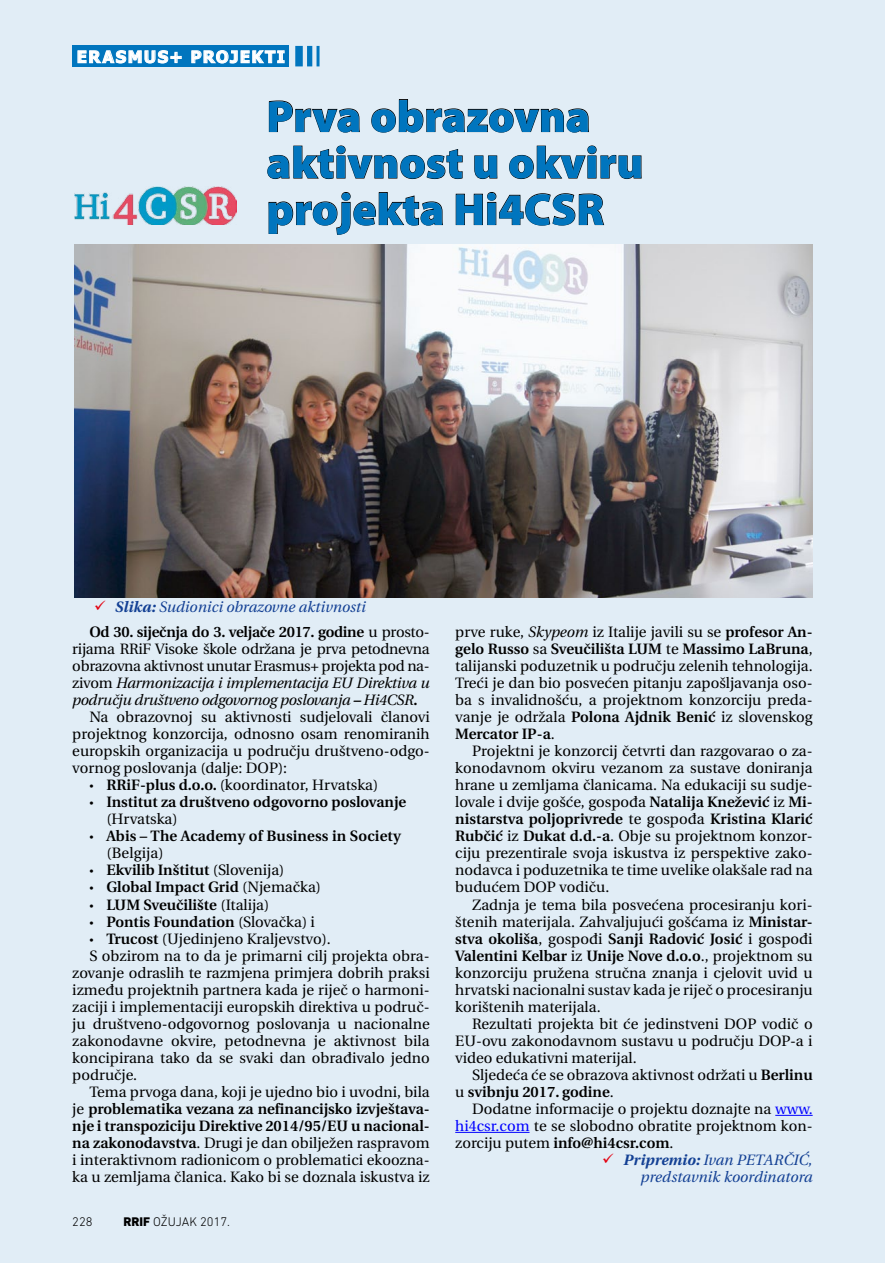
<style>
.page{position:relative;width:885px;height:1263px;background:#fff}
.page>*{position:absolute;margin:0;border:0;box-sizing:border-box;transform-origin:0 0}
.Glavni_naslov{font:900 45px/46.5px "Myriad Pro";color:#0075be}
.naziv_rubrike{font:700 16.5px "Tahoma";letter-spacing:.09em;color:#fff}
.Tekst_glavni{font:15px/17.1px "Utopia";color:#000;text-align:justify}
.uvlaka{font:15px/17.1px "Utopia";color:#000}
.t1{font:italic 15px/17px "Utopia";color:#134094;text-align:right}
.uvlaka-2{font:15px "Utopia";color:#000}
.t2{font:300 12.75px "DIN Next LT Pro";color:#000}
.s1{font-weight:700}
.s2{font-style:inherit}
.s3{font-style:italic}
.s4{font-weight:700;font-style:italic}
.s5{font-family:"Myriad Pro"}
.s6{font-weight:800}
.s7{color:#00f}
</style>
<div class="page">
<div style="left:0;top:0;width:884px;height:1263px;background:#e1edf6"></div>
<div style="left:72px;top:46px;width:217px;height:21px;background:#0075be"></div>
<svg style="left:77px;top:50px;width:105px;height:14px"></svg>
<svg style="left:191px;top:50px;width:94px;height:14px"></svg>
<div style="left:295px;top:46px;width:8px;height:20px;background:#0075be"></div>
<div style="left:307px;top:46px;width:5px;height:20px;background:#0075be"></div>
<hr style="left:316px;top:46px;width:3px;height:20px;background:#0075be">
<svg style="left:268px;top:100px;width:92px;height:33px"></svg>
<svg style="left:371px;top:99px;width:218px;height:34px"></svg>
<svg style="left:267px;top:145px;width:196px;height:34px"></svg>
<svg style="left:474px;top:155px;width:23px;height:24px"></svg>
<svg style="left:509px;top:145px;width:133px;height:34px"></svg>
<svg style="left:268px;top:192px;width:175px;height:43px"></svg>
<svg style="left:455px;top:192px;width:149px;height:34px"></svg>
<hr style="left:775px;top:1115px;width:37px;height:1px;background:#00f">
<hr style="left:455px;top:1132px;width:74px;height:1px;background:#00f">
<img style="left:75px;top:187px;width:161px;height:38px">
<img style="left:74px;top:244px;width:738px;height:353px">
<p class="naziv_rubrike" style="left:77px;top:45px;width:210px">ERASMUS+ PROJEKTI</p>
<p class="Glavni_naslov" style="left:266px;top:91px;width:378px">Prva obrazovna aktivnost u okviru projekta Hi4CSR</p>
<p class="t1" style="left:115px;top:599px;width:252px"><span class="s1">Slika:</span> Sudionici obrazovne aktivnosti</p>
<p class="Tekst_glavni" style="left:72px;top:624px;width:359px;text-indent:17px"><span class="s2">Od 30. siječnja do 3. veljače 2017. godine</span> u prosto&shy;rijama RRiF Visoke škole održana je prva petodnevna obrazovna aktivnost unutar Erasmus+ projekta pod na&shy;zivom <span class="s3">Harmonizacija i implementacija EU Direktiva u području društveno odgovornog poslovanja</span> <span class="s4">–</span> <span class="s3">Hi4CSR</span><span class="s2">.</span></p>
<p class="Tekst_glavni" style="left:72px;top:709px;width:359px;text-indent:17px">Na obrazovnoj su aktivnosti sudjelovali članovi projektnog konzorcija, odnosno osam renomiranih europskih organizacija u području društveno-odgo&shy;vornog poslovanja (dalje: DOP):</p>
<p class="uvlaka-2" style="left:89px;top:777px;width:290px"><span class="s5">•</span> <span class="s2">RRiF-plus d.o.o.</span> (koordinator, Hrvatska)</p>
<p class="uvlaka" style="left:106px;top:794px;width:301px;text-indent:-17px"><span class="s5">•</span> Institut za društveno odgovorno poslovanje <span class="s2">(Hrvatska)</span></p>
<p class="uvlaka" style="left:106px;top:828px;width:296px;text-indent:-17px"><span class="s5">•</span> Abis – The Academy of Business in Society <span class="s2">(Belgija)</span></p>
<p class="uvlaka" style="left:89px;top:862px;width:197px"><span class="s5">•</span> Ekvilib Inštitut <span class="s2">(Slovenija)</span></p>
<p class="uvlaka" style="left:89px;top:879px;width:233px"><span class="s5">•</span> Global Impact Grid <span class="s2">(Njemačka)</span></p>
<p class="uvlaka" style="left:89px;top:896px;width:181px"><span class="s5">•</span> LUM Sveučilište <span class="s2">(Italija)</span></p>
<p class="uvlaka" style="left:89px;top:913px;width:227px"><span class="s5">•</span> Pontis Foundation <span class="s2">(Slovačka) i</span></p>
<p class="uvlaka-2" style="left:89px;top:930px;width:243px"><span class="s5">•</span> <span class="s2">Trucost</span> (Ujedinjeno Kraljevstvo).</p>
<p class="Tekst_glavni" style="left:72px;top:947px;width:359px;text-indent:17px">S obzirom na to da je primarni cilj projekta obra&shy;zovanje odraslih te razmjena primjera dobrih praksi između projektnih partnera kada je riječ o harmoni&shy;zaciji i implementaciji europskih direktiva u područ&shy;ju društveno-odgovornog poslovanja u nacionalne zakonodavne okvire, petodnevna je aktivnost bila koncipirana tako da se svaki dan obrađivalo jedno područje.</p>
<p class="Tekst_glavni" style="left:72px;top:1083px;width:359px;text-indent:17px">Tema prvoga dana, koji je ujedno bio i uvodni, bila je <span class="s2">problematika vezana za nefinancijsko izvještava&shy;nje i transpoziciju Direktive 2014/95/EU u nacional&shy;na zakonodavstva</span>. Drugi je dan obilježen raspravom i interaktivnom radionicom o problematici ekoozna&shy;ka u zemljama članica. Kako bi se doznala iskustva iz</p>
<p class="t2" style="left:72px;top:1214px;width:22px">228</p>
<p class="t2" style="left:123px;top:1214px;width:108px"><span class="s6">RRIF</span> OŽUJAK 2017.</p>
<p class="Tekst_glavni" style="left:455px;top:624px;width:359px">prve ruke, <span class="s3">Skypeom</span> iz Italije javili su se <span class="s2">profesor An&shy;gelo Russo</span> sa <span class="s2">Sveučilišta LUM</span> te <span class="s2">Massimo LaBruna</span>, talijanski poduzetnik u području zelenih tehnologija.<br>Treći je dan bio posvećen pitanju zapošljavanja oso&shy;ba s invalidnošću, a projektnom konzorciju preda&shy;vanje je održala <span class="s2">Polona Ajdnik Benić</span> iz slovenskog <span class="s2">Mercator IP-a</span>.</p>
<p class="Tekst_glavni" style="left:455px;top:743px;width:359px;text-indent:17px">Projektni je konzorcij četvrti dan razgovarao o za&shy;konodavnom okviru vezanom za sustave doniranja hrane u zemljama članicama. Na edukaciji su sudje&shy;lovale i dvije gošće, gospođa <span class="s2">Natalija Knežević</span> iz <span class="s2">Mi&shy;nistarstva poljoprivrede</span> te gospođa <span class="s2">Kristina Klarić Rubčić</span> iz <span class="s2">Dukat d.d.-a</span>. Obje su projektnom konzor&shy;ciju prezentirale svoja iskustva iz perspektive zako&shy;nodavca i poduzetnika te time uvelike olakšale rad na budućem DOP vodiču.</p>
<p class="Tekst_glavni" style="left:455px;top:896px;width:359px;text-indent:17px">Zadnja je tema bila posvećena procesiranju kori&shy;štenih materijala. Zahvaljujući gošćama iz <span class="s2">Ministar&shy;stva okoliša</span>, gospođi <span class="s2">Sanji Radović Josić</span> i gospođi <span class="s2">Valentini Kelbar</span> iz <span class="s2">Unije Nove d.o.o</span>., projektnom su konzorciju pružena stručna znanja i cjelovit uvid u hrvatski nacionalni sustav kada je riječ o procesiranju korištenih materijala.</p>
<p class="Tekst_glavni" style="left:455px;top:1015px;width:359px;text-indent:17px">Rezultati projekta bit će jedinstveni DOP vodič o EU-ovu zakonodavnom sustavu u području DOP-a i video edukativni materijal.</p>
<p class="Tekst_glavni" style="left:455px;top:1066px;width:359px;text-indent:17px">Sljedeća će se obrazova aktivnost održati u <span class="s2">Berlinu </span>u <span class="s2">svibnju 2017. godine</span>.</p>
<p class="Tekst_glavni" style="left:455px;top:1100px;width:359px;text-indent:17px">Dodatne informacije o projektu doznajte na <span class="s7">www. hi4csr.com</span> te se slobodno obratite projektnom kon&shy;zorciju putem <span class="s2">info@hi4csr.com</span>.</p>
<p class="t1" style="left:623px;top:1151px;width:191px"><span class="s1">Pripremio:</span> Ivan PETARČIĆ, predstavnik koordinatora</p>
</div>
